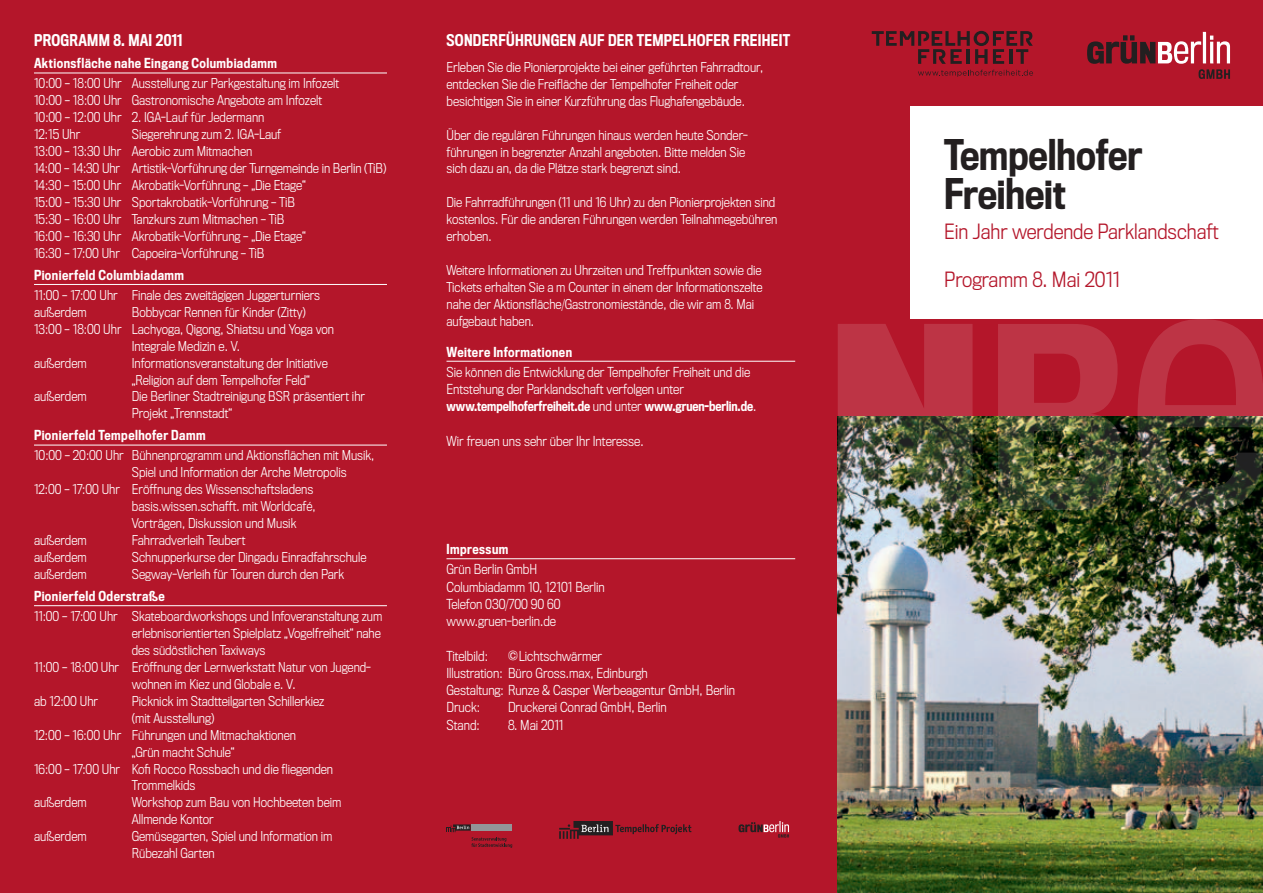
<style>
.page{position:relative;width:1263px;height:893px;background:#b4162a}
.page>*{position:absolute;margin:0;border:0;box-sizing:border-box;transform-origin:0 0}
.t1{font:500 39px/39px "Titling Gothic FB Cond";color:#231f20}
.t2{font:300 19.5px "Titling Gothic FB Narrow";color:#b4162a}
.t3{font:500 15px "Titling Gothic FB Cond";letter-spacing:.02em;color:#fff}
.t4{font:300 12.75px/17.2px "Titling Gothic FB Narrow";color:#fff}
.t5{font:500 12.75px "Titling Gothic FB Cond";letter-spacing:.035em;color:#fff}
.t6{font:500 12.75px "Titling Gothic FB Cond";letter-spacing:-.005em;color:#fff}
.t7{font:300 12.6px/17px "Titling Gothic FB Narrow";color:#fff}
.s1{font-family:"Titling Gothic FB Narrow";font-weight:300}
.s2{font-size:18px}
</style>
<div class="page">
<svg style="left:1087px;top:32px;width:143px;height:47px"></svg>
<img style="left:838px;top:417px;width:425px;height:476px">
<div style="left:910px;top:106px;width:353px;height:213px;background:#fff"></div>
<hr style="left:34px;top:73px;width:353px;height:1px;background:#fff">
<hr style="left:34px;top:284px;width:353px;height:1px;background:#fff">
<hr style="left:34px;top:445px;width:353px;height:1px;background:#fff">
<hr style="left:34px;top:605px;width:353px;height:1px;background:#fff">
<hr style="left:446px;top:361px;width:349px;height:1px;background:#fff">
<hr style="left:446px;top:558px;width:349px;height:1px;background:#fff">
<img style="left:998px;top:324px;width:125px;height:186px">
<img style="left:1137px;top:319px;width:126px;height:194px">
<img style="left:838px;top:324px;width:134px;height:186px">
<svg style="left:738px;top:821px;width:51px;height:17px"></svg>
<svg style="left:918px;top:70px;width:115px;height:7px"></svg>
<svg style="left:872px;top:31px;width:161px;height:33px"></svg>
<svg style="left:559px;top:821px;width:132px;height:18px"></svg>
<svg style="left:446px;top:824px;width:66px;height:24px"></svg>
<p class="t3" style="left:34px;top:31px;width:150px">Programm 8. Mai 2011</p>
<p class="t5" style="left:34px;top:56px;width:245px">Aktionsfläche nahe Eingang Columbiadamm</p>
<p class="t7" style="left:34px;top:75px;width:307px">10:00 – 18:00 Uhr Ausstellung zur Parkgestaltung im Infozelt 10:00 – 18:00 Uhr Gastronomische Angebote am Infozelt 10:00 – 12:00 Uhr 2. IGA-Lauf für Jedermann<br>12:15 Uhr</p>
<p class="t7" style="left:34px;top:126px;width:354px;text-indent:98px">Siegerehrung zum 2. IGA-Lauf<br>13:00 – 13:30 Uhr Aerobic zum Mitmachen<br>14:00 – 14:30 Uhr Artistik-Vorführung der Turngemeinde in Berlin (TiB)<br>14:30 – 15:00 Uhr Akrobatik-Vorführung – „Die Etage“<br>15:00 – 15:30 Uhr Sportakrobatik-Vorführung – TiB<br>15:30 – 16:00 Uhr Tanzkurs zum Mitmachen – TiB<br>16:00 – 16:30 Uhr Akrobatik-Vorführung – „Die Etage“<br>16:30 – 17:00 Uhr Capoeira-Vorführung – TiB</p>
<p class="t5" style="left:34px;top:267px;width:152px">Pionierfeld Columbiadamm</p>
<p class="t7" style="left:34px;top:286px;width:288px">11:00 – 17:00 Uhr Finale des zweitägigen Juggerturniers außerdem</p>
<p class="t7" style="left:132px;top:303px;width:176px">Bobbycar Rennen für Kinder (Zitty)</p>
<p class="t7" style="left:34px;top:320px;width:302px">13:00 – 18:00 Uhr Lachyoga, Qigong, Shiatsu und Yoga von</p>
<p class="t7" style="left:132px;top:337px;width:110px">Integrale Medizin e. V.</p>
<p class="t7" style="left:34px;top:354px;width:54px">außerdem</p>
<p class="t7" style="left:132px;top:354px;width:197px">Informationsveranstaltung der Initiative „Religion auf dem Tempelhofer Feld“</p>
<p class="t7" style="left:34px;top:388px;width:54px">außerdem</p>
<p class="t7" style="left:132px;top:388px;width:235px">Die Berliner Stadtreinigung BSR präsentiert ihr<br>Projekt „Trennstadt“</p>
<p class="t5" style="left:34px;top:428px;width:173px">Pionierfeld Tempelhofer Damm</p>
<p class="t7" style="left:34px;top:447px;width:342px">10:00 – 20:00 Uhr Bühnenprogramm und Aktionsflächen mit Musik,</p>
<p class="t7" style="left:132px;top:464px;width:216px">Spiel und Information der Arche Metropolis</p>
<p class="t7" style="left:34px;top:481px;width:281px">12:00 – 17:00 Uhr Eröffnung des Wissenschaftsladens</p>
<p class="t7" style="left:132px;top:498px;width:185px">basis.wissen.schafft. mit Worldcafé,</p>
<p class="t7" style="left:132px;top:515px;width:166px">Vorträgen, Diskussion und Musik</p>
<p class="t7" style="left:34px;top:532px;width:54px">außerdem</p>
<p class="t7" style="left:132px;top:532px;width:115px">Fahrradverleih Teubert</p>
<p class="t7" style="left:34px;top:549px;width:54px">außerdem</p>
<p class="t7" style="left:132px;top:549px;width:236px">Schnupperkurse der Dingadu Einradfahrschule</p>
<p class="t7" style="left:34px;top:566px;width:54px">außerdem</p>
<p class="t7" style="left:132px;top:566px;width:214px">Segway-Verleih für Touren durch den Park</p>
<p class="t5" style="left:34px;top:588px;width:132px">Pionierfeld Oderstraße</p>
<p class="t7" style="left:34px;top:608px;width:350px">11:00 – 17:00 Uhr Skateboardworkshops und Infoveranstaltung zum</p>
<p class="t7" style="left:132px;top:625px;width:251px">erlebnisorientierten Spielplatz „Vogelfreiheit“ nahe</p>
<p class="t7" style="left:132px;top:642px;width:135px">des südöstlichen Taxiways</p>
<p class="t7" style="left:34px;top:659px;width:338px">11:00 – 18:00 Uhr Eröffnung der Lernwerkstatt Natur von Jugend-</p>
<p class="t7" style="left:132px;top:675px;width:165px">wohnen im Kiez und Globale e. V.</p>
<p class="t7" style="left:34px;top:692px;width:66px">ab 12:00 Uhr</p>
<p class="t7" style="left:132px;top:692px;width:194px">Picknick im Stadtteilgarten Schillerkiez</p>
<p class="t7" style="left:132px;top:709px;width:84px">(mit Ausstellung)</p>
<p class="t7" style="left:34px;top:726px;width:263px">12:00 – 16:00 Uhr Führungen und Mitmachaktionen</p>
<p class="t7" style="left:132px;top:743px;width:104px">„Grün macht Schule“</p>
<p class="t7" style="left:34px;top:760px;width:300px">16:00 – 17:00 Uhr Kofi Rocco Rossbach und die fliegenden</p>
<p class="t7" style="left:132px;top:777px;width:65px">Trommelkids</p>
<p class="t7" style="left:34px;top:794px;width:54px">außerdem</p>
<p class="t7" style="left:132px;top:794px;width:211px">Workshop zum Bau von Hochbeeten beim<br>Allmende Kontor</p>
<p class="t7" style="left:34px;top:828px;width:54px">außerdem</p>
<p class="t7" style="left:132px;top:828px;width:202px">Gemüsegarten, Spiel und Information im<br>Rübezahl Garten</p>
<p class="t3" style="left:446px;top:31px;width:342px">Sonderführungen auf der Tempelhofer Freiheit</p>
<p class="t7" style="left:446px;top:59px;width:318px">Erleben Sie die Pionierprojekte bei einer geführten Fahrradtour, entdecken Sie die Freifläche der Tempelhofer Freiheit oder besichtigen Sie in einer Kurzführung das Flughafengebäude.</p>
<p class="t7" style="left:446px;top:126px;width:303px">Über die regulären Führungen hinaus werden heute Sonder&shy;führungen in begrenzter Anzahl angeboten. Bitte melden Sie sich dazu an, da die Plätze stark begrenzt sind.</p>
<p class="t7" style="left:446px;top:194px;width:332px">Die Fahrradführungen (11 und 16 Uhr) zu den Pionierprojekten sind kostenlos. Für die anderen Führungen werden Teilnahmegebühren erhoben.</p>
<p class="t7" style="left:446px;top:262px;width:318px">Weitere Informationen zu Uhrzeiten und Treffpunkten sowie die Tickets erhalten Sie a m Counter in einem der Informationszelte nahe der Aktionsfläche/Gastronomiestände, die wir am 8. Mai aufgebaut haben.</p>
<p class="t5" style="left:446px;top:344px;width:127px">Weitere Informationen</p>
<p class="t4" style="left:446px;top:363px;width:305px">Sie können die Entwicklung der Tempelhofer Freiheit und die<br>Entstehung der Parklandschaft verfolgen unter</p>
<p class="t6" style="left:446px;top:399px;width:311px">www.tempelhoferfreiheit.de <span class="s1">und unter</span> www.gruen-berlin.de<span class="s1">.</span></p>
<p class="t4" style="left:446px;top:432px;width:199px">Wir freuen uns sehr über Ihr Interesse.</p>
<p class="t5" style="left:446px;top:541px;width:63px">Impressum</p>
<p class="t4" style="left:446px;top:561px;width:160px">Grün Berlin GmbH<br>Columbiadamm 10, 12101 Berlin<br>Telefon 030/700 90 60 www.gruen-berlin.de</p>
<p class="t4" style="left:446px;top:647px;width:290px">Titelbild: <span class="s2">©</span>Lichtschwärmer<br>Illustration: Büro Gross.max, Edinburgh<br>Gestaltung: Runze &amp; Casper Werbeagentur GmbH, Berlin Druck:</p>
<p class="t4" style="left:508px;top:699px;width:160px">Druckerei Conrad GmbH, Berlin</p>
<p class="t4" style="left:446px;top:716px;width:35px">Stand:</p>
<p class="t4" style="left:508px;top:716px;width:57px">8. Mai 2011</p>
<h1 class="t1" style="left:944px;top:136px;width:200px">Tempelhofer<br>Freiheit</h1>
<h2 class="t2" style="left:944px;top:220px;width:276px">Ein Jahr werdende Parklandschaft</h2>
<h2 class="t2" style="left:944px;top:268px;width:178px">Programm 8. Mai 2011</h2>
</div>
